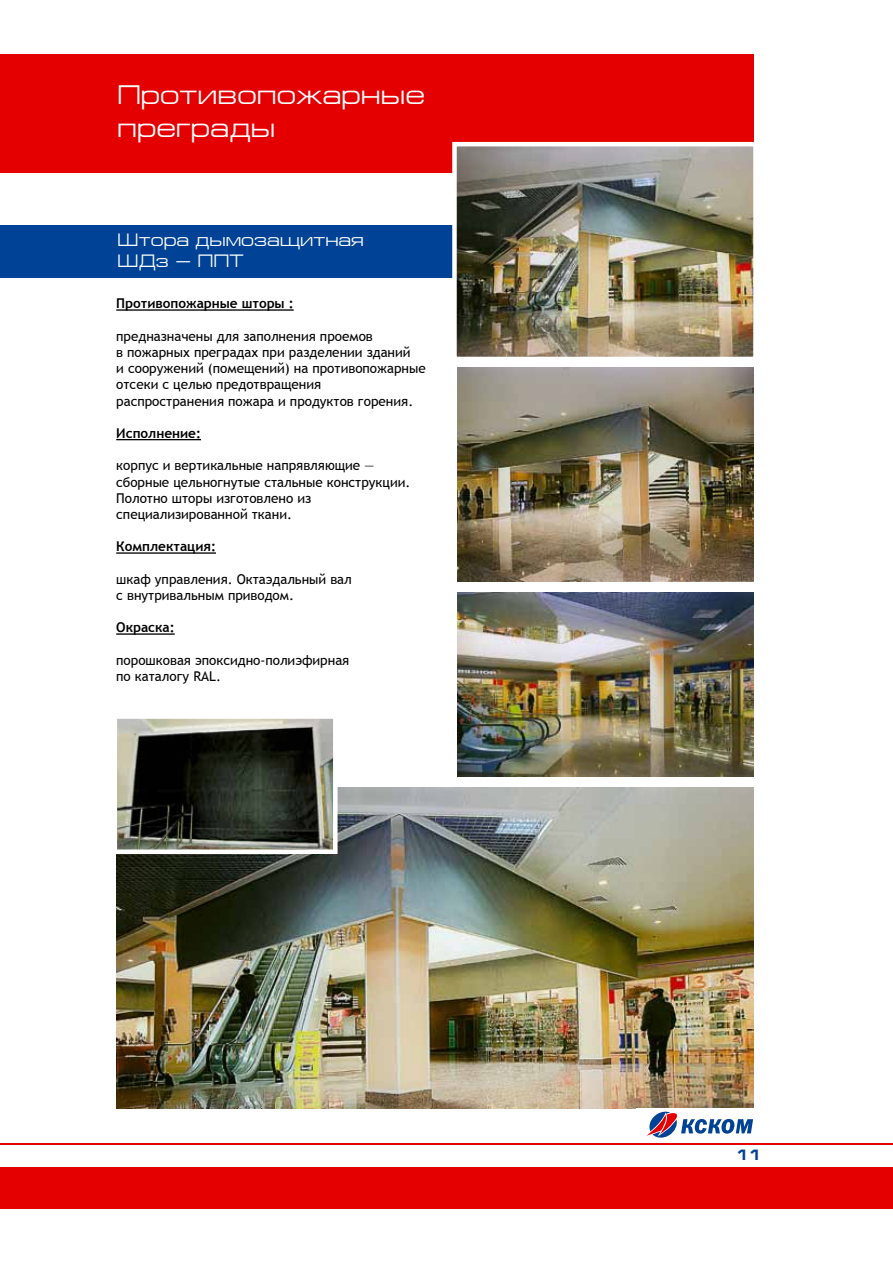
<style>
.page{position:relative;width:893px;height:1263px;background:#fff}
.page>*{position:absolute;margin:0;border:0;box-sizing:border-box;transform-origin:0 0}
.t1{font:27px/33px "Europe Ext";color:#fff}
.t2{font:18px/21px "Europe Ext";color:#fff}
.t3{font:700 15px "Europe Ext";color:#004396}
.t4{font:13.5px/16.2px "Trebuchet MS";color:#000}
.t5{font:700 13.5px "Trebuchet MS";color:#000}
</style>
<div class="page">
<img style="left:117px;top:787px;width:636px;height:321px">
<div style="left:0;top:225px;width:561px;height:53px;background:#004396"></div>
<div style="left:0;top:54px;width:753px;height:119px;background:#e40000"></div>
<img style="left:118px;top:719px;width:215px;height:130px">
<div style="left:113px;top:714px;width:225px;height:140px;border:4px solid #fff"></div>
<img style="left:457px;top:147px;width:296px;height:209px">
<div style="left:452px;top:142px;width:306px;height:219px;border:4px solid #fff"></div>
<img style="left:458px;top:368px;width:295px;height:213px">
<img style="left:458px;top:593px;width:295px;height:183px">
<hr style="left:116px;top:309px;width:178px;height:2px;background:#000">
<hr style="left:116px;top:439px;width:85px;height:1px;background:#000">
<hr style="left:116px;top:552px;width:100px;height:2px;background:#000">
<hr style="left:116px;top:633px;width:59px;height:2px;background:#000">
<div style="left:0;top:1143px;width:893px;height:65px;background:#e40000"></div>
<div style="left:0;top:1146px;width:893px;height:21px;background:#fff"></div>
<svg style="left:646px;top:1111px;width:107px;height:27px"></svg>
<h1 class="t1" style="left:117px;top:78px;width:309px">Противопожарные преграды</h1>
<h2 class="t2" style="left:117px;top:230px;width:248px">Штора дымозащитная<br>ШДз — ППТ</h2>
<p class="t5" style="left:116px;top:295px;width:179px">Противопожарные шторы :</p>
<p class="t4" style="left:116px;top:328px;width:311px">предназначены для заполнения проемов<br>в пожарных преградах при разделении зданий<br>и сооружений (помещений) на противопожарные отсеки с целью предотвращения распространения пожара и продуктов горения.</p>
<p class="t5" style="left:116px;top:425px;width:86px">Исполнение:</p>
<p class="t4" style="left:116px;top:458px;width:296px">корпус и вертикальные напрявляющие — сборные цельногнутые стальные конструкции.<br>Полотно шторы изготовлено из специализированной ткани.</p>
<p class="t5" style="left:116px;top:538px;width:101px">Комплектация:</p>
<p class="t4" style="left:116px;top:571px;width:237px">шкаф управления. Октаэдальный вал с внутривальным приводом.</p>
<p class="t5" style="left:116px;top:619px;width:60px">Окраска:</p>
<p class="t4" style="left:116px;top:652px;width:235px">порошковая эпоксидно-полиэфирная по каталогу RAL.</p>
<p class="t3" style="left:737px;top:1147px;width:27px">11</p>
</div>
